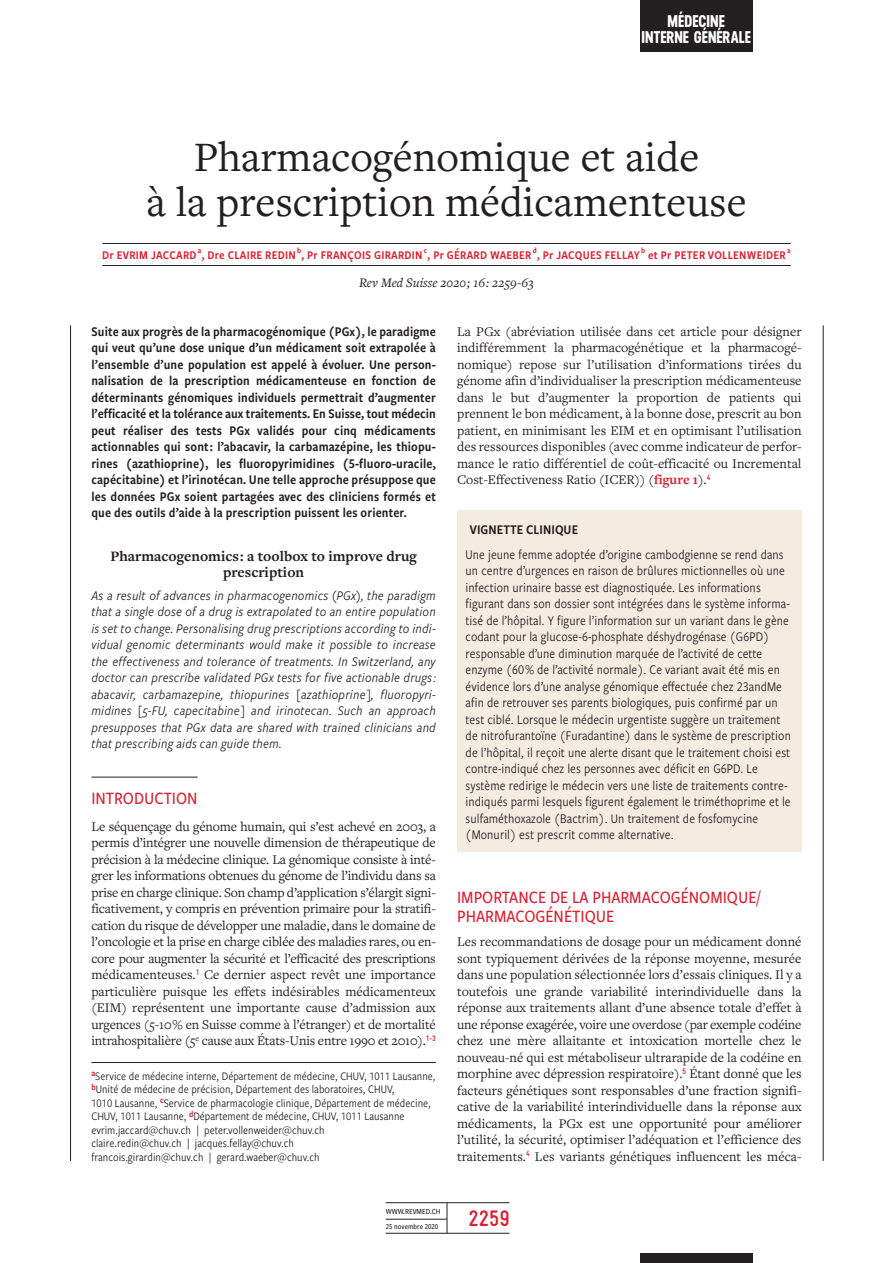
<style>
.page{position:relative;width:893px;height:1263px;background:#fff}
.page>*{position:absolute;margin:0;border:0;box-sizing:border-box;transform-origin:0 0}
._1P_Titre_Article{font:43.5px/45px "Freight Text Pro";color:#231f20;text-align:center}
.t1{font:700 22.5px "Gravur Condensed Pro";color:#da2031}
._1P_T1{font:500 18px/19.5px "Freight Sans Cnd Pro";color:#da2031}
._1P_T1_Intro{font:500 18px "Freight Sans Cnd Pro";color:#da2031}
.t2{font:700 16.95px/15.8px "Neusa";color:#fff;text-align:center}
._1P_Titre_ANG{font:700 15px/16.5px "Freight Text Pro";color:#231f20;text-align:center}
._1P_Texte_courant{font:13.8px/16.5px "Freight Text Pro";color:#231f20;text-align:justify}
._1P_Encadre_Texte_co{font:13.8px/16.5px "Freight Sans Cnd Pro";letter-spacing:.005em;color:#231f20}
._1P_Resume_FR{font:13.8px/16.5px "Freight Sans Cnd Pro Semi";letter-spacing:.01em;color:#231f20;text-align:justify}
._1P_Resume_ANG{font:italic 13.8px/16.5px "Freight Sans Cnd Pro";letter-spacing:.01em;color:#231f20;text-align:justify}
._1P_Encadre_Texte_co-2{font:13.8px "Freight Sans Cnd Pro Semi";letter-spacing:.005em;color:#231f20}
._1P_Rev_med_suisse_r{font:italic 13.5px "Freight Text Pro";color:#231f20}
._1P_Auteurs{font:12.3px "Freight Sans Cnd Pro Semi";letter-spacing:.02em;color:#da2031}
._1P_Notes_auteurs{font:12px/13.5px "Freight Sans Cnd Pro";color:#231f20}
.t3{font:500 8.1px "Freight Sans Cnd Pro";color:#231f20}
.t4{font:500 7.8px "Freight Sans Cnd Pro";color:#231f20}
.s1{font-weight:700;color:#da2031}
</style>
<div class="page">
<div style="left:640px;top:0;width:112px;height:52px;background:#231f20"></div>
<div style="left:640px;top:1253px;width:112px;height:10px;background:#231f20"></div>
<hr style="left:386px;top:1202px;width:123px;height:1px;background:#231f20">
<hr style="left:386px;top:1233px;width:123px;height:1px;background:#231f20">
<hr style="left:386px;top:1219px;width:61px;height:1px;background:#231f20">
<hr style="left:447px;top:1203px;width:1px;height:30px;background:#231f20">
<div style="left:457px;top:510px;width:344px;height:341px;background:#f5ece1"></div>
<hr style="left:91px;top:777px;width:107px;height:1px;background:#231f20">
<hr style="left:102px;top:243px;width:689px;height:1px;background:#231f20">
<hr style="left:102px;top:265px;width:689px;height:1px;background:#231f20">
<hr style="left:91px;top:1062px;width:345px;height:1px;background:#231f20">
<hr style="left:70px;top:325px;width:1px;height:836px;background:#231f20">
<hr style="left:823px;top:325px;width:1px;height:836px;background:#231f20">
<p class="t2" style="left:641px;top:13px;width:111px">MÉDECINE<br>INTERNE GÉNÉRALE</p>
<p class="_1P_Titre_Article" style="left:146px;top:133px;width:602px">Pharmacogénomique et aide<br>à la prescription médicamenteuse</p>
<p class="_1P_Auteurs" style="left:102px;top:246px;width:690px">Dr EVRIM JACCARD <sup>a</sup>, Dre CLAIRE REDIN <sup>b</sup>, Pr FRANÇOIS GIRARDIN <sup>c</sup>, Pr GÉRARD WAEBER <sup>d</sup>, Pr JACQUES FELLAY <sup>b</sup> et Pr PETER VOLLENWEIDER <sup>a</sup></p>
<p class="_1P_Rev_med_suisse_r" style="left:359px;top:273px;width:176px">Rev Med Suisse 2020 ; 16 : 2259-63</p>
<p class="_1P_Resume_FR" style="left:91px;top:323px;width:346px">Suite aux progrès de la pharmacogénomique (PGx), le paradigme qui veut qu’une dose unique d’un médicament soit extrapolée à l’ensemble d’une population est appelé à évoluer. Une person&shy;nalisation de la prescription médicamenteuse en fonction de déterminants génomiques individuels permettrait d’augmenter l’efficacité et la tolérance aux traitements. En Suisse, tout médecin peut réaliser des tests PGx validés pour cinq médicaments actionnables qui sont : l’abacavir, la carbamazépine, les thiopu&shy;rines (azathioprine), les fluoropyrimidines (5-fluoro-uracile, capécitabine) et l’irinotécan. Une telle approche présuppose que les données PGx soient partagées avec des cliniciens formés et que des outils d’aide à la prescription puissent les orienter.</p>
<p class="_1P_Titre_ANG" style="left:110px;top:547px;width:308px">Pharmacogenomics : a toolbox to improve drug prescription</p>
<p class="_1P_Resume_ANG" style="left:91px;top:587px;width:346px">As a result of advances in pharmacogenomics (PGx), the paradigm that a single dose of a drug is extrapolated to an entire population is set to change. Personalising drug prescriptions according to indi&shy;vidual genomic determinants would make it possible to increase the effectiveness and tolerance of treatments. In Switzerland, any doctor can prescribe validated PGx tests for five actionable drugs : abacavir, carbamazepine, thiopurines [azathioprine], fluoropyri&shy;midines [5-FU, capecitabine] and irinotecan. Such an approach presupposes that PGx data are shared with trained clinicians and that prescribing aids can guide them.</p>
<p class="_1P_T1_Intro" style="left:91px;top:786px;width:108px">INTRODUCTION</p>
<p class="_1P_Texte_courant" style="left:91px;top:818px;width:346px">Le séquençage du génome humain, qui s’est achevé en 2003, a permis d’intégrer une nouvelle dimension de thérapeutique de précision à la médecine clinique. La génomique consiste à inté&shy;grer les informations obtenues du génome de l’individu dans sa prise en charge clinique. Son champ d’application s’élargit signi&shy;ficativement, y compris en prévention primaire pour la stratifi&shy;cation du risque de développer une maladie, dans le domaine de l’oncologie et la prise en charge ciblée des maladies rares, ou en&shy;core pour augmenter la sécurité et l’efficacité des prescriptions médicamenteuses.<sup>1</sup> Ce dernier aspect revêt une importance particulière puisque les effets indésirables médicamenteux (EIM) représentent une importante cause d’admission aux urgences (5-10 % en Suisse comme à l’étranger) et de mortalité intrahospitalière (5<sup>e</sup> cause aux États-Unis entre 1990 et 2010).<sup>1-3</sup></p>
<p class="_1P_Notes_auteurs" style="left:91px;top:1069px;width:345px"><sup>a</sup>Service de médecine interne, Département de médecine, CHUV, 1011 Lausanne, <sup>b</sup>Unité de médecine de précision, Département des laboratoires, CHUV,<br>1010 Lausanne, <sup>c</sup>Service de pharmacologie clinique, Département de médecine, CHUV, 1011 Lausanne, <sup>d</sup>Département de médecine, CHUV, 1011 Lausanne evrim.jaccard@chuv.ch | peter.vollenweider@chuv.ch<br>claire.redin@chuv.ch | jacques.fellay@chuv.ch<br>francois.girardin@chuv.ch | gerard.waeber@chuv.ch</p>
<p class="_1P_Texte_courant" style="left:457px;top:323px;width:346px">La PGx (abréviation utilisée dans cet article pour désigner indifféremment la pharmacogénétique et la pharmacogé&shy;nomique) repose sur l’utilisation d’informations tirées du génome afin d’individualiser la prescription médicamenteuse dans le but d’augmenter la proportion de patients qui prennent le bon médicament, à la bonne dose, prescrit au bon patient, en minimisant les EIM et en optimisant l’utilisation des ressources disponibles (avec comme indicateur de perfor&shy;mance le ratio différentiel de coût-efficacité ou Incremental Cost-Effectiveness Ratio (ICER)) (<span class="s1">figure 1</span>).<sup>4</sup></p>
<p class="_1P_Encadre_Texte_co-2" style="left:470px;top:520px;width:110px">VIGNETTE CLINIQUE</p>
<p class="_1P_Encadre_Texte_co" style="left:466px;top:545px;width:327px">Une jeune femme adoptée d’origine cambodgienne se rend dans un centre d’urgences en raison de brûlures mictionnelles où une infection urinaire basse est diagnostiquée. Les informations figurant dans son dossier sont intégrées dans le système informa&shy;tisé de l’hôpital. Y figure l’information sur un variant dans le gène codant pour la glucose-6-phosphate déshydrogénase (G6PD) responsable d’une diminution marquée de l’activité de cette enzyme (60 % de l’activité normale). Ce variant avait été mis en évidence lors d’une analyse génomique effectuée chez 23andMe afin de retrouver ses parents biologiques, puis confirmé par un test ciblé. Lorsque le médecin urgentiste suggère un traitement de nitrofurantoïne (Furadantine) dans le système de prescription de l’hôpital, il reçoit une alerte disant que le traitement choisi est contre-indiqué chez les personnes avec déficit en G6PD. Le système redirige le médecin vers une liste de traitements contre&shy;indiqués parmi lesquels figurent également le triméthoprime et le sulfaméthoxazole (Bactrim). Un traitement de fosfomycine (Monuril) est prescrit comme alternative.</p>
<p class="_1P_T1" style="left:457px;top:886px;width:305px">IMPORTANCE DE LA PHARMACOGÉNOMIQUE/<br>PHARMACOGÉNÉTIQUE</p>
<p class="_1P_Texte_courant" style="left:457px;top:933px;width:346px">Les recommandations de dosage pour un médicament donné sont typiquement dérivées de la réponse moyenne, mesurée dans une population sélectionnée lors d’essais cliniques. Il y a toutefois une grande variabilité interindividuelle dans la réponse aux traitements allant d’une absence totale d’effet à une réponse exagérée, voire une overdose (par exemple codéine chez une mère allaitante et intoxication mortelle chez le nouveau-né qui est métaboliseur ultrarapide de la codéine en morphine avec dépression respiratoire).<sup>5</sup> Étant donné que les facteurs génétiques sont responsables d’une fraction signifi&shy;cative de la variabilité interindividuelle dans la réponse aux médicaments, la PGx est une opportunité pour améliorer l’utilité, la sécurité, optimiser l’adéquation et l’efficience des traitements.<sup>4</sup> Les variants génétiques influencent les méca-</p>
<p class="t3" style="left:386px;top:1205px;width:56px">WWW.REVMED.CH</p>
<p class="t4" style="left:386px;top:1221px;width:54px">25 novembre 2020</p>
<h2 class="t1" style="left:468px;top:1206px;width:43px">2259</h2>
</div>
